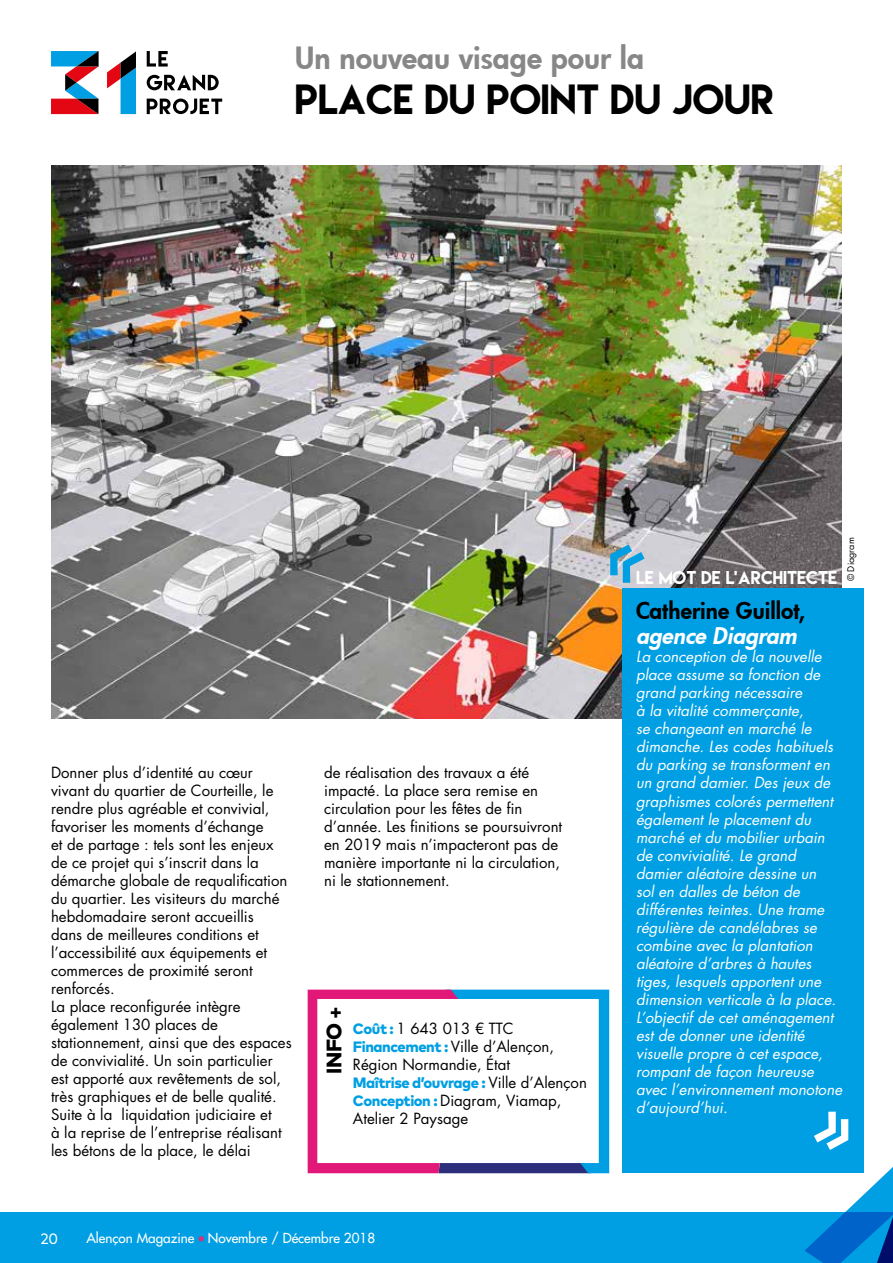
<style>
.page{position:relative;width:893px;height:1263px;background:#fff}
.page>*{position:absolute;margin:0;border:0;box-sizing:border-box;transform-origin:0 0}
.t1{font:37.5px "Lemon Milk";color:#000}
.t2{font:800 30px "Futura";color:#878787}
.t3{font:800 22.5px "Futura";color:#000}
.t4{font:italic 800 22.5px "Futura";color:#fff}
.t5{font:800 21px "Mark";color:#000}
.t6{font:16.5px "Lemon Milk";color:#fff}
.t7{font:15px/18px "Futura Std";color:#000}
.t8{font:italic 15px/18px "Futura Std";color:#fff}
.t9{font:800 15px "Mark";letter-spacing:-.03em;color:#009fe3}
.t10{font:15px "Mark";color:#fff}
.t11{font:500 13.5px "Futura Std";color:#fff}
.t12{font:9px "Futura Std";color:#000}
.s1{font-family:"Mark";font-weight:800;color:#009fe3}
.s2{font-family:"Futura Std";font-weight:400;color:#000}
</style>
<div class="page">
<div style="left:0;top:1212px;width:893px;height:51px;background:#009fe3"></div>
<svg style="left:805px;top:1160px;width:88px;height:103px"></svg>
<svg style="left:107px;top:51px;width:29px;height:63px"></svg>
<svg style="left:51px;top:51px;width:47px;height:63px"></svg>
<svg style="left:147px;top:51px;width:21px;height:16px"></svg>
<svg style="left:147px;top:75px;width:72px;height:15px"></svg>
<svg style="left:147px;top:99px;width:75px;height:15px"></svg>
<svg style="left:198px;top:1236px;width:6px;height:5px"></svg>
<img style="left:51px;top:166px;width:791px;height:553px">
<div style="left:622px;top:588px;width:241px;height:585px;background:#009fe3"></div>
<svg style="left:610px;top:544px;width:35px;height:39px"></svg>
<svg style="left:814px;top:1111px;width:34px;height:39px"></svg>
<svg style="left:308px;top:989px;width:301px;height:184px"></svg>
<h2 class="t2" style="left:295px;top:38px;width:351px">Un nouveau visage pour la</h2>
<h1 class="t1" style="left:295px;top:73px;width:481px">PLACE DU POINT DU JOUR</h1>
<p class="t7" style="left:51px;top:763px;width:242px">Donner plus d’identité au cœur vivant du quartier de Courteille, le rendre plus agréable et convivial, favoriser les moments d’échange<br>et de partage : tels sont les enjeux de ce projet qui s’inscrit dans la démarche globale de requalification du quartier. Les visiteurs du marché hebdomadaire seront accueillis<br>dans de meilleures conditions et l’accessibilité aux équipements et commerces de proximité seront renforcés.<br>La place reconfigurée intègre également 130 places de stationnement, ainsi que des espaces de convivialité. Un soin particulier est apporté aux revêtements de sol, très graphiques et de belle qualité.<br>Suite à la liquidation judiciaire et<br>à la reprise de l’entreprise réalisant les bétons de la place, le délai</p>
<p class="t7" style="left:324px;top:763px;width:240px">de réalisation des travaux a été impacté. La place sera remise en circulation pour les fêtes de fin d’année. Les finitions se poursuivront en 2019 mais n’impacteront pas de manière importante ni la circulation, ni le stationnement.</p>
<h3 class="t5" style="left:322px;top:1074px;width:70px;rotate:-90deg">INFO +</h3>
<p class="t7" style="left:353px;top:1020px;width:203px"><span class="s1">Coût :</span> 1 643 013 € TTC<br><span class="s1">Financement :</span> Ville d’Alençon,<br>Région Normandie, État</p>
<p class="t9" style="left:353px;top:1074px;width:236px">Maîtrise d’ouvrage : <span class="s2">Ville d’Alençon</span></p>
<p class="t7" style="left:353px;top:1092px;width:210px"><span class="s1">Conception :</span> Diagram, Viamap,<br>Atelier 2 Paysage</p>
<p class="t10" style="left:40px;top:1229px;width:19px">20</p>
<p class="t11" style="left:86px;top:1230px;width:290px">Alençon Magazine Novembre / Décembre 2018</p>
<p class="t12" style="left:845px;top:581px;width:45px;rotate:-90deg">© Diagram</p>
<p class="t6" style="left:636px;top:566px;width:203px">LE MOT DE L’ARCHITECTE</p>
<h3 class="t3" style="left:636px;top:595px;width:171px">Catherine Guillot,</h3>
<h3 class="t4" style="left:636px;top:621px;width:167px">agence Diagram</h3>
<p class="t8" style="left:636px;top:648px;width:208px">La conception de la nouvelle place assume sa fonction de grand parking nécessaire<br>à la vitalité commerçante,<br>se changeant en marché le dimanche. Les codes habituels du parking se transforment en un grand damier. Des jeux de graphismes colorés permettent également le placement du marché et du mobilier urbain de convivialité. Le grand damier aléatoire dessine un<br>sol en dalles de béton de différentes teintes. Une trame régulière de candélabres se combine avec la plantation aléatoire d’arbres à hautes tiges, lesquels apportent une dimension verticale à la place.<br>L’objectif de cet aménagement est de donner une identité visuelle propre à cet espace, rompant de façon heureuse avec l’environnement monotone d’aujourd’hui.</p>
</div>
